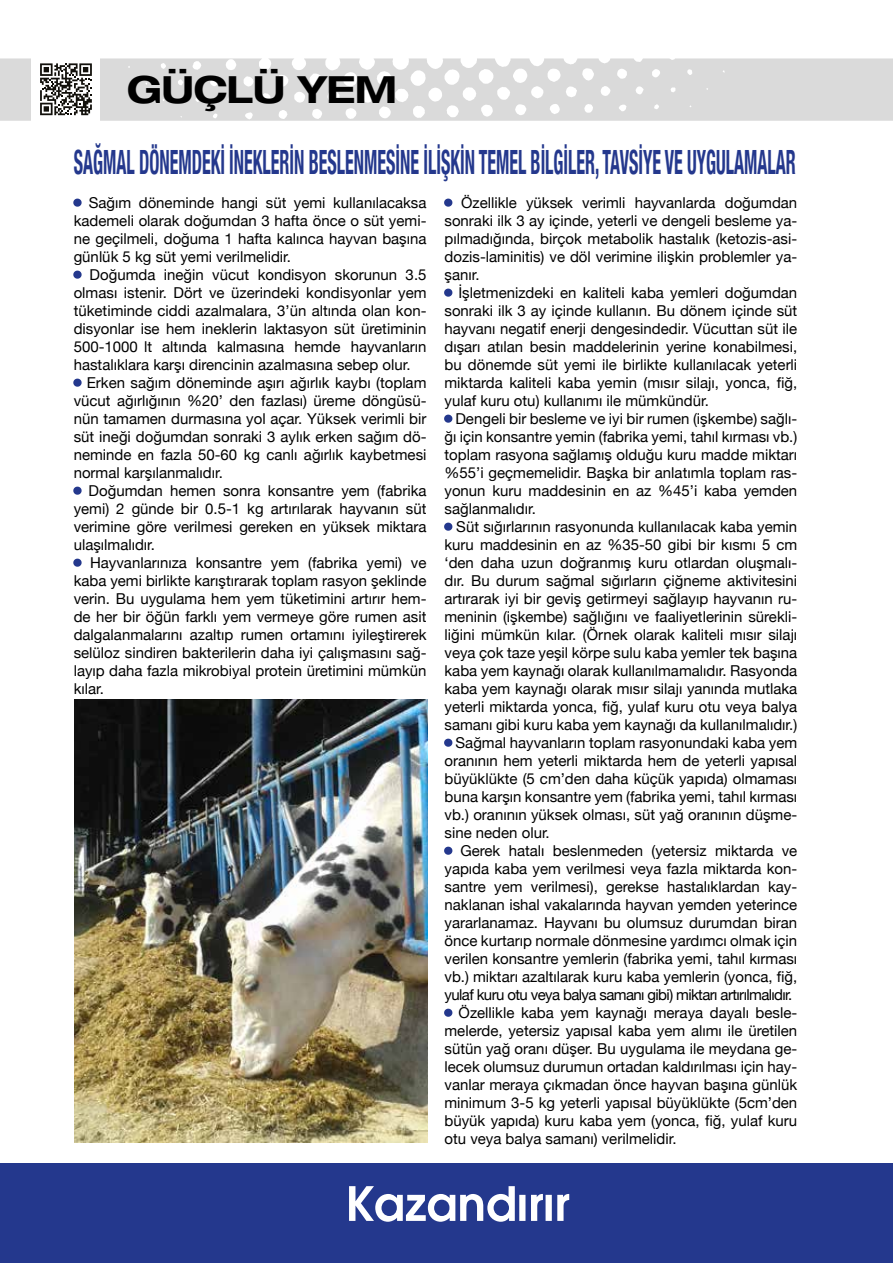
<style>
.page{position:relative;width:893px;height:1263px;background:#fff}
.page>*{position:absolute;margin:0;border:0;box-sizing:border-box;transform-origin:0 0}
.t1{font:700 expanded 37.5px "Helvetica Neue LT Pro";letter-spacing:-.02em;color:#000}
.t2{font:700 condensed 33.45px "Helvetica Neue";color:#24388d;scale:.54 1}
.t3{font:15px/18px "Helvetica Neue";color:#000;text-align:justify}
.s1{font-weight:500;font-size:14.4px;color:#24388d}
</style>
<div class="page">
<div style="left:0;top:1163px;width:893px;height:100px;background:#24388d"></div>
<svg style="left:0;top:58px;width:893px;height:63px;background:#dedede"></svg>
<svg style="left:73px;top:198px;width:9px;height:9px"></svg>
<svg style="left:73px;top:270px;width:9px;height:9px"></svg>
<svg style="left:73px;top:378px;width:9px;height:9px"></svg>
<svg style="left:73px;top:486px;width:9px;height:9px"></svg>
<svg style="left:73px;top:558px;width:9px;height:9px"></svg>
<svg style="left:444px;top:198px;width:9px;height:9px"></svg>
<svg style="left:444px;top:288px;width:9px;height:9px"></svg>
<svg style="left:444px;top:414px;width:9px;height:9px"></svg>
<svg style="left:444px;top:522px;width:9px;height:9px"></svg>
<svg style="left:444px;top:738px;width:9px;height:9px"></svg>
<svg style="left:444px;top:846px;width:9px;height:9px"></svg>
<svg style="left:444px;top:1008px;width:9px;height:9px"></svg>
<img style="left:74px;top:700px;width:353px;height:443px">
<div style="left:32px;top:58px;width:68px;height:63px;background:#fff"></div>
<svg style="left:40px;top:63px;width:52px;height:52px"></svg>
<svg style="left:349px;top:1186px;width:220px;height:36px"></svg>
<h1 class="t1" style="left:127px;top:66px;width:272px">GÜÇLÜ YEM</h1>
<h2 class="t2" style="left:74px;top:134px;width:1339px">SAĞMAL DÖNEMDEKİ İNEKLERİN BESLENMESİNE İLİŞKİN TEMEL BİLGİLER, TAVSİYE VE UYGULAMALAR</h2>
<p class="t3" style="left:74px;top:194px;width:354px"><span class="s1">•</span> Sağım döneminde hangi süt yemi kullanılacaksa kademeli olarak doğumdan 3 hafta önce o süt yemi&shy;ne geçilmeli, doğuma 1 hafta kalınca hayvan başına günlük 5 kg süt yemi verilmelidir.</p>
<p class="t3" style="left:74px;top:266px;width:354px"><span class="s1">•</span> Doğumda ineğin vücut kondisyon skorunun 3.5 olması istenir. Dört ve üzerindeki kondisyonlar yem tüketiminde ciddi azalmalara, 3’ün altında olan kon&shy;disyonlar ise hem ineklerin laktasyon süt üretiminin 500-1000 lt altında kalmasına hemde hayvanların hastalıklara karşı direncinin azalmasına sebep olur.</p>
<p class="t3" style="left:74px;top:374px;width:354px"><span class="s1">•</span> Erken sağım döneminde aşırı ağırlık kaybı (toplam vücut ağırlığının %20’ den fazlası) üreme döngüsü&shy;nün tamamen durmasına yol açar. Yüksek verimli bir süt ineği doğumdan sonraki 3 aylık erken sağım dö&shy;neminde en fazla 50-60 kg canlı ağırlık kaybetmesi normal karşılanmalıdır.</p>
<p class="t3" style="left:74px;top:482px;width:354px"><span class="s1">•</span> Doğumdan hemen sonra konsantre yem (fabrika yemi) 2 günde bir 0.5-1 kg artırılarak hayvanın süt verimine göre verilmesi gereken en yüksek miktara ulaşılmalıdır.</p>
<p class="t3" style="left:74px;top:554px;width:354px"><span class="s1">•</span> Hayvanlarınıza konsantre yem (fabrika yemi) ve kaba yemi birlikte karıştırarak toplam rasyon şeklinde verin. Bu uygulama hem yem tüketimini artırır hem&shy;de her bir öğün farklı yem vermeye göre rumen asit dalgalanmalarını azaltıp rumen ortamını iyileştirerek selüloz sindiren bakterilerin daha iyi çalışmasını sağ&shy;layıp daha fazla mikrobiyal protein üretimini mümkün kılar.</p>
<p class="t3" style="left:444px;top:194px;width:354px"><span class="s1">•</span> Özellikle yüksek verimli hayvanlarda doğumdan sonraki ilk 3 ay içinde, yeterli ve dengeli besleme ya&shy;pılmadığında, birçok metabolik hastalık (ketozis-asi&shy;dozis-laminitis) ve döl verimine ilişkin problemler ya&shy;şanır.</p>
<p class="t3" style="left:444px;top:284px;width:354px"><span class="s1">•</span> İşletmenizdeki en kaliteli kaba yemleri doğumdan sonraki ilk 3 ay içinde kullanın. Bu dönem içinde süt hayvanı negatif enerji dengesindedir. Vücuttan süt ile dışarı atılan besin maddelerinin yerine konabilmesi, bu dönemde süt yemi ile birlikte kullanılacak yeterli miktarda kaliteli kaba yemin (mısır silajı, yonca, fiğ, yulaf kuru otu) kullanımı ile mümkündür.</p>
<p class="t3" style="left:444px;top:410px;width:354px"><span class="s1">•</span> Dengeli bir besleme ve iyi bir rumen (işkembe) sağlı&shy;ğı için konsantre yemin (fabrika yemi, tahıl kırması vb.) toplam rasyona sağlamış olduğu kuru madde miktarı %55’i geçmemelidir. Başka bir anlatımla toplam ras&shy;yonun kuru maddesinin en az %45’i kaba yemden sağlanmalıdır.</p>
<p class="t3" style="left:444px;top:518px;width:354px"><span class="s1">•</span> Süt sığırlarının rasyonunda kullanılacak kaba yemin kuru maddesinin en az %35-50 gibi bir kısmı 5 cm ‘den daha uzun doğranmış kuru otlardan oluşmalı&shy;dır. Bu durum sağmal sığırların çiğneme aktivitesini artırarak iyi bir geviş getirmeyi sağlayıp hayvanın ru&shy;meninin (işkembe) sağlığını ve faaliyetlerinin sürekli&shy;liğini mümkün kılar. (Örnek olarak kaliteli mısır silajı veya çok taze yeşil körpe sulu kaba yemler tek başına kaba yem kaynağı olarak kullanılmamalıdır. Rasyonda kaba yem kaynağı olarak mısır silajı yanında mutlaka yeterli miktarda yonca, fiğ, yulaf kuru otu veya balya samanı gibi kuru kaba yem kaynağı da kullanılmalıdır.)</p>
<p class="t3" style="left:444px;top:734px;width:354px"><span class="s1">•</span> Sağmal hayvanların toplam rasyonundaki kaba yem oranının hem yeterli miktarda hem de yeterli yapısal büyüklükte (5 cm’den daha küçük yapıda) olmaması buna karşın konsantre yem (fabrika yemi, tahıl kırması vb.) oranının yüksek olması, süt yağ oranının düşme&shy;sine neden olur.</p>
<p class="t3" style="left:444px;top:842px;width:354px"><span class="s1">•</span> Gerek hatalı beslenmeden (yetersiz miktarda ve yapıda kaba yem verilmesi veya fazla miktarda kon&shy;santre yem verilmesi), gerekse hastalıklardan kay&shy;naklanan ishal vakalarında hayvan yemden yeterince yararlanamaz. Hayvanı bu olumsuz durumdan biran önce kurtarıp normale dönmesine yardımcı olmak için verilen konsantre yemlerin (fabrika yemi, tahıl kırması vb.) miktarı azaltılarak kuru kaba yemlerin (yonca, fiğ, yulaf kuru otu veya balya samanı gibi) miktarı artırılmalıdır.</p>
<p class="t3" style="left:444px;top:1004px;width:354px"><span class="s1">•</span> Özellikle kaba yem kaynağı meraya dayalı besle&shy;melerde, yetersiz yapısal kaba yem alımı ile üretilen sütün yağ oranı düşer. Bu uygulama ile meydana ge&shy;lecek olumsuz durumun ortadan kaldırılması için hay&shy;vanlar meraya çıkmadan önce hayvan başına günlük minimum 3-5 kg yeterli yapısal büyüklükte (5cm’den büyük yapıda) kuru kaba yem (yonca, fiğ, yulaf kuru otu veya balya samanı) verilmelidir.</p>
</div>
